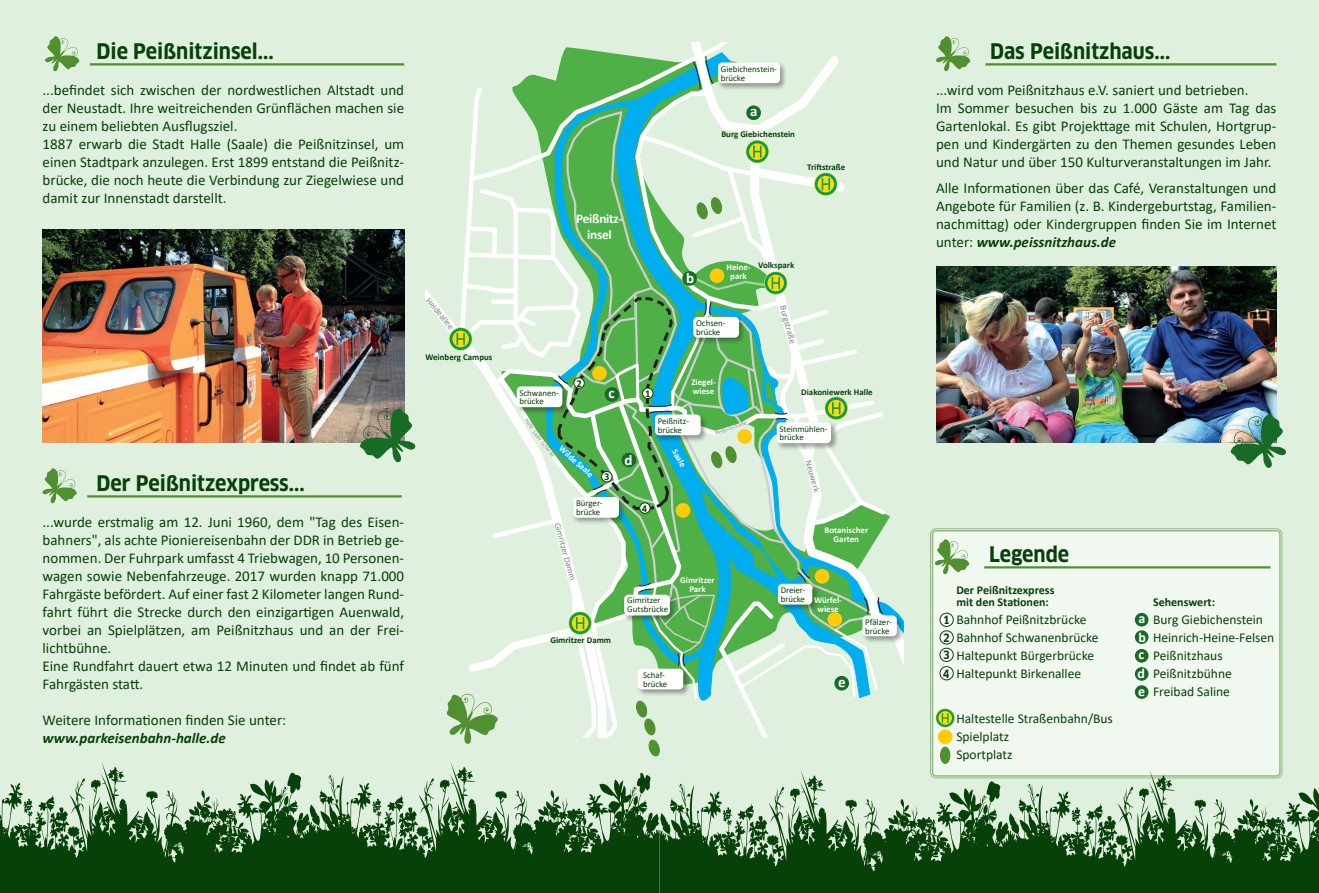
<style>
.page{position:relative;width:1319px;height:893px;background:#fff}
.page>*{position:absolute;margin:0;border:0;box-sizing:border-box;transform-origin:0 0}
.t1{font:700 21px "Clan OT Narr";color:#074008}
.t2{font:15px/18px "Calibri";color:#074008}
.t3{font:italic 700 15px "Calibri";color:#074008}
.t4{font:700 15px "Calibri";color:#fff}
.t5{font:700 13.95px/18.5px "Calibri";color:#fff}
.t6{font:13.5px/18px "Calibri";color:#074008}
.t7{font:700 13.35px/15.9px "Calibri";letter-spacing:-.02em;color:#fff;text-align:center}
.t8{font:700 12px/12px "Calibri";color:#074008}
.t9{font:700 11.25px/17.5px "Clan OT Narr";color:#074008;text-align:justify}
.t10{font:8.85px/8.9px "Calibri";color:#074008}
.t11{font:700 8.85px "Calibri";color:#074008}
.t12{font:700 8.85px/8.9px "Calibri";color:#fff;text-align:center}
.t13{font:8.85px "Calibri";color:#808285}
.t14{font:700 8.85px "Clan OT Narr";color:#074008}
.t15{font:5.85px "Calibri";color:#808285}
.s1{font-weight:700;color:#fff}
.s2{font-weight:700;font-style:italic}
</style>
<div class="page">
<div style="left:0;top:0;width:1318px;height:893px;background:#dff1de"></div>
<div style="left:931px;top:530px;width:349px;height:247px;background:#f0f8f0;border-radius:4px"></div>
<div style="left:931px;top:530px;width:349px;height:247px;border:2px solid #509030;border-radius:4px"></div>
<div style="left:937px;top:729px;width:15px;height:15px;background:#feca0a;border-radius:50%"></div>
<svg style="left:935px;top:708px;width:19px;height:19px"></svg>
<svg style="left:936px;top:709px;width:18px;height:18px"></svg>
<svg style="left:938px;top:711px;width:13px;height:14px"></svg>
<svg style="left:941px;top:713px;width:7px;height:10px"></svg>
<div style="left:1134px;top:613px;width:14px;height:13px;background:#176b25;border-radius:50%"></div>
<div style="left:1134px;top:630px;width:14px;height:14px;background:#176b25;border-radius:50%"></div>
<div style="left:1134px;top:685px;width:14px;height:14px;background:#176b25;border-radius:50%"></div>
<div style="left:1134px;top:649px;width:14px;height:14px;background:#176b25;border-radius:50%"></div>
<div style="left:1134px;top:667px;width:14px;height:14px;background:#176b25;border-radius:50%"></div>
<div style="left:939px;top:613px;width:14px;height:13px;background:#fff;border-radius:50%"></div>
<div style="left:939px;top:613px;width:14px;height:14px;border:1px solid #074008;border-radius:50%"></div>
<div style="left:939px;top:631px;width:14px;height:13px;background:#fff;border-radius:50%"></div>
<div style="left:939px;top:630px;width:14px;height:14px;border:1px solid #074008;border-radius:50%"></div>
<div style="left:939px;top:648px;width:14px;height:13px;background:#fff;border-radius:50%"></div>
<div style="left:939px;top:648px;width:14px;height:14px;border:1px solid #074008;border-radius:50%"></div>
<div style="left:939px;top:667px;width:14px;height:13px;background:#fff;border-radius:50%"></div>
<div style="left:939px;top:666px;width:14px;height:14px;border:1px solid #074008;border-radius:50%"></div>
<hr style="left:984px;top:566px;width:286px;height:2px;background:#509030">
<svg style="left:935px;top:539px;width:34px;height:35px"></svg>
<hr style="left:90px;top:63px;width:314px;height:2px;background:#509030">
<hr style="left:985px;top:63px;width:291px;height:2px;background:#509030">
<svg style="left:45px;top:36px;width:35px;height:35px"></svg>
<hr style="left:87px;top:495px;width:314px;height:2px;background:#509030">
<svg style="left:42px;top:468px;width:35px;height:35px"></svg>
<img style="left:936px;top:267px;width:340px;height:175px">
<img style="left:43px;top:229px;width:361px;height:213px">
<svg style="left:659px;top:770px;width:659px;height:123px"></svg>
<svg style="left:0;top:762px;width:659px;height:131px;fill:#074008"></svg>
<div style="left:860px;top:614px;width:43px;height:30px;background:#231f20;opacity:.43"></div>
<div style="left:862px;top:615px;width:34px;height:21px;background:#fff;border-radius:4px"></div>
<svg style="left:936px;top:36px;width:34px;height:35px"></svg>
<svg style="left:359px;top:407px;width:56px;height:55px"></svg>
<svg style="left:1229px;top:413px;width:56px;height:55px"></svg>
<div style="left:940px;top:747px;width:9px;height:16px;background:#509030;border-radius:50%"></div>
<div style="left:940px;top:747px;width:9px;height:17px;border:1px solid #509030;border-radius:50%"></div>
<svg style="left:425px;top:43px;width:465px;height:714px"></svg>
<h1 class="t1" style="left:97px;top:39px;width:179px">Die Peißnitzinsel...</h1>
<p class="t2" style="left:43px;top:81px;width:363px">...befindet sich zwischen der nordwestlichen Altstadt und der Neustadt. Ihre weitreichenden Grünflächen machen sie zu einem beliebten Ausflugsziel.<br>1887 erwarb die Stadt Halle (Saale) die Peißnitzinsel, um einen Stadtpark anzulegen. Erst 1899 entstand die Peißnitz&shy;brücke, die noch heute die Verbindung zur Ziegelwiese und damit zur Innenstadt darstellt.</p>
<p class="t13" style="left:432px;top:295px;width:40px;rotate:50deg">Heideallee</p>
<p class="t11" style="left:425px;top:350px;width:68px">Weinberg Campus</p>
<h1 class="t1" style="left:97px;top:471px;width:210px">Der Peißnitzexpress...</h1>
<p class="t2" style="left:43px;top:513px;width:363px">...wurde erstmalig am 12. Juni 1960, dem "Tag des Eisen&shy;bahners", als achte Pioniereisenbahn der DDR in Betrieb ge&shy;nommen. Der Fuhrpark umfasst 4 Triebwagen, 10 Personen&shy;wagen sowie Nebenfahrzeuge. 2017 wurden knapp 71.000<br>Fahrgäste befördert. Auf einer fast 2 Kilometer langen Rund&shy;fahrt führt die Strecke durch den einzigartigen Auenwald, vorbei an Spielplätzen, am Peißnitzhaus und an der Frei&shy;lichtbühne.<br>Eine Rundfahrt dauert etwa 12 Minuten und findet ab fünf Fahrgästen statt.</p>
<p class="t2" style="left:43px;top:711px;width:245px">Weitere Informationen finden Sie unter:</p>
<p class="t3" style="left:43px;top:727px;width:185px">www.parkeisenbahn-halle.de</p>
<p class="t10" style="left:720px;top:64px;width:58px">Giebichenstein&shy;brücke</p>
<p class="t4" style="left:750px;top:101px;width:9px">a</p>
<p class="t11" style="left:721px;top:128px;width:75px">Burg Giebichenstein</p>
<p class="t11" style="left:807px;top:161px;width:40px">Triftstraße</p>
<p class="t7" style="left:576px;top:211px;width:48px">Peißnitz&shy;insel</p>
<p class="t4" style="left:686px;top:268px;width:10px">b</p>
<p class="t11" style="left:758px;top:259px;width:38px">Volkspark</p>
<p class="t12" style="left:726px;top:262px;width:26px">Heine&shy;park</p>
<p class="t10" style="left:696px;top:318px;width:31px">Ochsen&shy;brücke</p>
<p class="t13" style="left:788px;top:304px;width:41px;rotate:75deg">Burgstraße</p>
<p class="t10" style="left:519px;top:388px;width:41px">Schwanen&shy;brücke</p>
<p class="t14" style="left:576px;top:378px;width:7px">2</p>
<p class="t4" style="left:608px;top:383px;width:8px">c</p>
<p class="t14" style="left:645px;top:388px;width:7px">1</p>
<p class="t12" style="left:691px;top:377px;width:26px;text-align:left">Ziegel&shy;wiese</p>
<p class="t11" style="left:801px;top:385px;width:73px">Diakoniewerk Halle</p>
<p class="t15" style="left:530px;top:416px;width:19px;rotate:57deg">Halle-</p>
<p class="t15" style="left:536px;top:428px;width:34px;rotate:52deg">Saale-Schleife</p>
<p class="t12" style="left:563px;top:444px;width:23px;rotate:42deg">Wilde</p>
<p class="t12" style="left:581px;top:459px;width:21px;rotate:43deg">Saale</p>
<p class="t14" style="left:604px;top:472px;width:7px">3</p>
<p class="t4" style="left:624px;top:449px;width:10px">d</p>
<p class="t10" style="left:657px;top:416px;width:33px">Peißnitz&shy;brücke</p>
<p class="t12" style="left:678px;top:447px;width:21px;rotate:61deg">Saale</p>
<p class="t15" style="left:731px;top:423px;width:16px;rotate:-21deg">straße</p>
<p class="t15" style="left:714px;top:429px;width:20px;rotate:-18deg">Peißnitz</p>
<p class="t10" style="left:779px;top:424px;width:50px">Steinmühlen&shy;brücke</p>
<p class="t13" style="left:814px;top:459px;width:34px;rotate:74deg">Neuwerk</p>
<p class="t10" style="left:576px;top:499px;width:28px">Bürger&shy;brücke</p>
<p class="t14" style="left:641px;top:503px;width:7px">4</p>
<p class="t13" style="left:563px;top:521px;width:61px;rotate:74deg">Gimritzer Damm</p>
<p class="t11" style="left:550px;top:634px;width:62px">Gimritzer Damm</p>
<p class="t10" style="left:627px;top:595px;width:42px">Gimritzer<br>Gutsbrücke</p>
<p class="t12" style="left:680px;top:575px;width:36px">Gimritzer<br>Park</p>
<p class="t10" style="left:643px;top:670px;width:26px">Schaf&shy;brücke</p>
<p class="t12" style="left:824px;top:525px;width:45px">Botanischer<br>Garten</p>
<p class="t10" style="left:780px;top:585px;width:63px;line-height:10.1px">Dreier-<br>brücke <span class="s1">Würfel-</span></p>
<p class="t12" style="left:817px;top:604px;width:23px">wiese</p>
<p class="t4" style="left:838px;top:671px;width:9px">e</p>
<p class="t10" style="left:865px;top:617px;width:28px">Pfälzer&shy;brücke</p>
<h1 class="t1" style="left:989px;top:39px;width:182px">Das Peißnitzhaus...</h1>
<p class="t2" style="left:935px;top:81px;width:342px">...wird vom Peißnitzhaus e.V. saniert und betrieben.<br>Im Sommer besuchen bis zu 1.000 Gäste am Tag das Gartenlokal. Es gibt Projekttage mit Schulen, Hortgrup&shy;pen und Kindergärten zu den Themen gesundes Leben und Natur und über 150 Kulturveranstaltungen im Jahr.</p>
<p class="t2" style="left:935px;top:178px;width:342px;text-align:justify">Alle Informationen über das Café, Veranstaltungen und Angebote für Familien (z. B. Kindergeburtstag, Familien&shy;nachmittag) oder Kindergruppen finden Sie im Internet unter: <span class="s2">www.peissnitzhaus.de</span></p>
<h1 class="t1" style="left:988px;top:542px;width:82px">Legende</h1>
<p class="t8" style="left:956px;top:583px;width:100px">Der Peißnitzexpress mit den Stationen:</p>
<p class="t6" style="left:956px;top:610px;width:144px">Bahnhof Peißnitzbrücke<br>Bahnhof Schwanenbrücke<br>Haltepunkt Bürgerbrücke<br>Haltepunkt Birkenallee</p>
<p class="t6" style="left:956px;top:709px;width:158px">Haltestelle Straßenbahn/Bus<br>Spielplatz<br>Sportplatz</p>
<p class="t9" style="left:943px;top:611px;width:8px">1<br>2<br>3</p>
<p class="t9" style="left:942px;top:665px;width:8px">4</p>
<p class="t5" style="left:1138px;top:609px;width:9px">a b</p>
<p class="t5" style="left:1137px;top:645px;width:9px;line-height:19px">c d</p>
<p class="t5" style="left:1137px;top:681px;width:9px">e</p>
<p class="t8" style="left:1152px;top:596px;width:63px">Sehenswert:</p>
<p class="t6" style="left:1152px;top:610px;width:123px">Burg Giebichenstein<br>Heinrich-Heine-Felsen<br>Peißnitzhaus<br>Peißnitzbühne<br>Freibad Saline</p>
</div>
